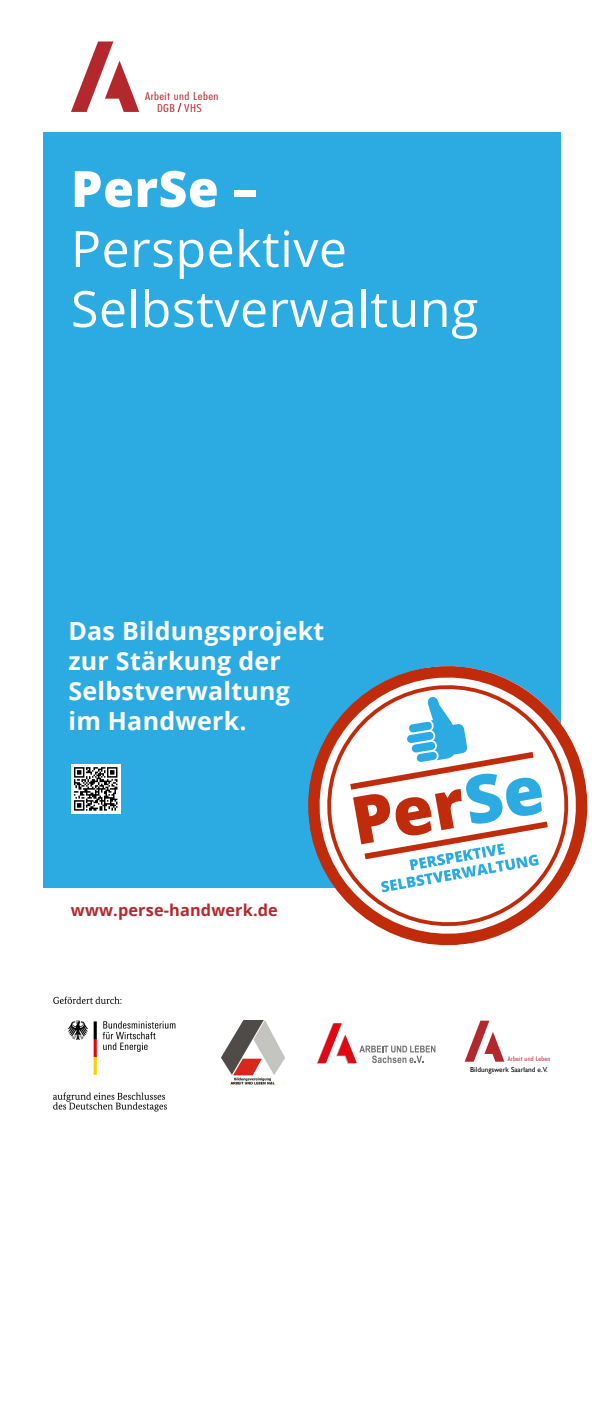
<style>
.page{position:relative;width:603px;height:1418px;background:#fff}
.page>*{position:absolute;margin:0;border:0;box-sizing:border-box;transform-origin:0 0}
.t1{font:50px/60px "Open Sans";letter-spacing:.01em;color:#fff}
.t2{font:800 50px "Open Sans";letter-spacing:.01em;color:#fff}
.t3{font:700 25px/30px "Open Sans";letter-spacing:.01em;color:#fff}
.t4{font:700 16.25px "Open Sans";letter-spacing:.01em;color:#b3282d}
.t5{font:300 condensed 10.5px/12px "Futura";letter-spacing:.03em;color:#b3282d;text-align:center;scale:1.33 1}
.t6{font:7.25px "Gill Sans";color:#000}
.t7{font:300 condensed 6.12px "Futura";letter-spacing:.03em;color:#b3282d;scale:1.33 1}
</style>
<div class="page">
<div style="left:43px;top:132px;width:517px;height:755px;background:#2babe2"></div>
<img style="left:53px;top:996px;width:123px;height:116px">
<svg style="left:300px;top:658px;width:288px;height:288px"></svg>
<svg style="left:320px;top:678px;width:254px;height:254px"></svg>
<svg style="left:350px;top:696px;width:197px;height:196px;background:#d5cfd2"></svg>
<svg style="left:317px;top:1023px;width:118px;height:40px"></svg>
<img style="left:221px;top:1020px;width:63px;height:65px">
<svg style="left:465px;top:1020px;width:39px;height:41px"></svg>
<svg style="left:71px;top:764px;width:49px;height:49px"></svg>
<svg style="left:74px;top:767px;width:43px;height:43px;background:#7a7a7a"></svg>
<svg style="left:177px;top:103px;width:5px;height:10px"></svg>
<svg style="left:71px;top:41px;width:69px;height:71px"></svg>
<p class="t5" style="left:145px;top:90px;width:57px">Arbeit und Leben<br>DGB VHS</p>
<h1 class="t2" style="left:71px;top:151px;width:188px">PerSe –</h1>
<h1 class="t1" style="left:71px;top:217px;width:409px">Perspektive<br>Selbstverwaltung</h1>
<p class="t3" style="left:68px;top:615px;width:257px">Das Bildungsprojekt zur Stärkung der<br>Selbstverwaltung im Handwerk.</p>
<p class="t4" style="left:71px;top:898px;width:208px">www.perse-handwerk.de</p>
<p class="t7" style="left:507px;top:1055px;width:34px">Arbeit und Leben</p>
<p class="t6" style="left:470px;top:1065px;width:79px">Bildungswerk Saarland e.V.</p>
</div>
